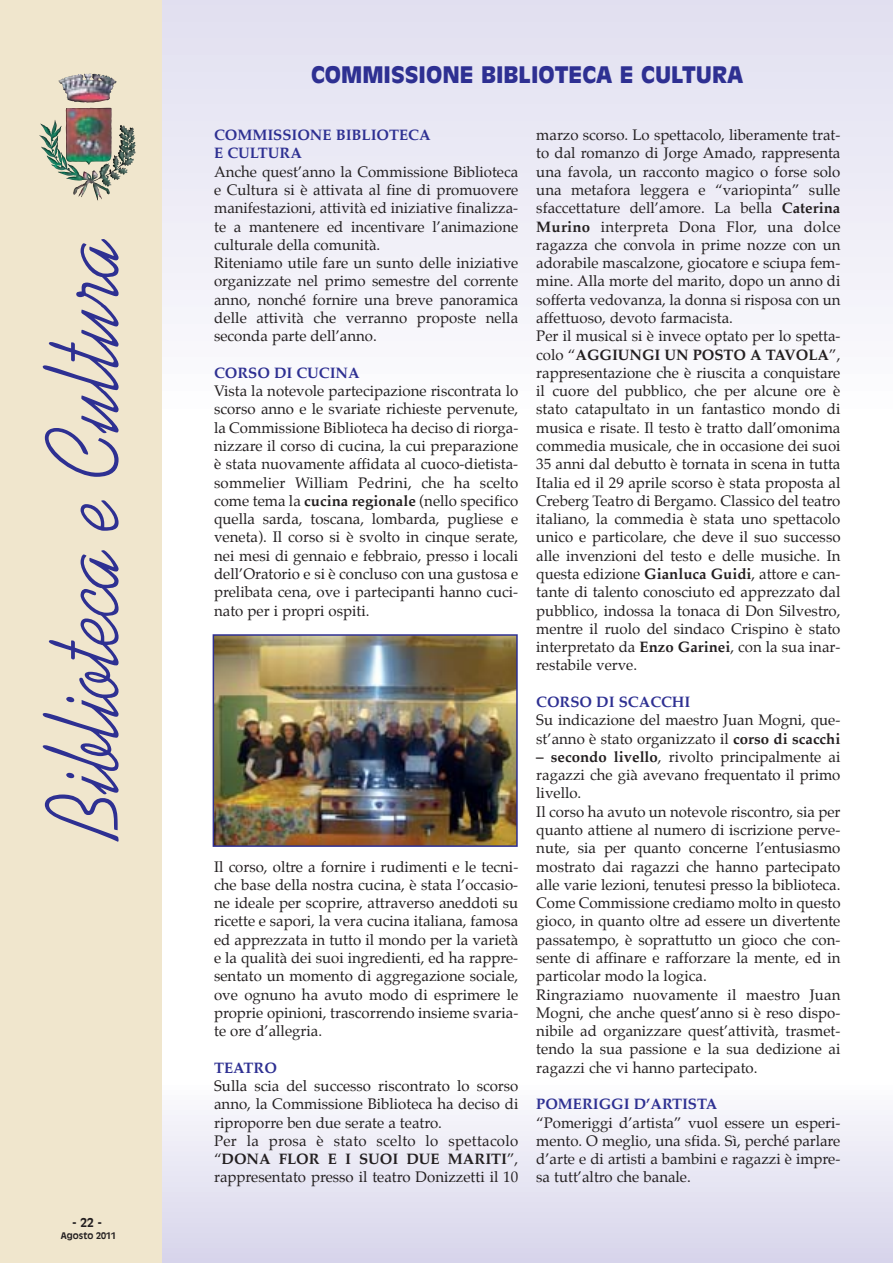
<style>
.page{position:relative;width:893px;height:1263px;background:#fff}
.page>*{position:absolute;margin:0;border:0;box-sizing:border-box;transform-origin:0 0}
.t1{font:105px "Kaufmann";color:#2e3092;scale:.85 1}
.t2{font:900 22.5px "Antique Olive LT";color:#2e3092}
.t3{font:15px/18.3px "Palatino";color:#231f20}
.t4{font:700 15px/18.3px "Palatino";color:#2e3092}
.t5{font:700 12px "Antique Olive LT";color:#231f20}
.t6{font:700 9px "Antique Olive LT";color:#231f20}
.s1{font-weight:700}
</style>
<div class="page">
<div style="left:162px;top:0;width:731px;height:412px;background:linear-gradient(to bottom,#e1dff0,#fcfcfe)"></div>
<div style="left:162px;top:1084px;width:731px;height:179px;background:linear-gradient(to bottom,#fbfbfd,#d6d3ea)"></div>
<div style="left:0;top:0;width:162px;height:1263px;background:#f0e6cd"></div>
<img style="left:58px;top:74px;width:59px;height:91px">
<img style="left:216px;top:637px;width:299px;height:207px">
<div style="left:213px;top:634px;width:305px;height:213px;border:2px solid #2e3092"></div>
<h1 class="t1" style="left:43px;top:835px;width:706px;rotate:-90deg">Biblioteca e Cultura</h1>
<p class="t5" style="left:72px;top:1216px;width:32px">- 22 -</p>
<p class="t6" style="left:61px;top:1230px;width:57px">Agosto 2011</p>
<h2 class="t2" style="left:311px;top:62px;width:434px">COMMISSIONE BIBLIOTECA E CULTURA</h2>
<p class="t4" style="left:214px;top:127px;width:218px">COMMISSIONE BIBLIOTECA<br>E CULTURA</p>
<p class="t3" style="left:214px;top:163px;width:306px">Anche quest’anno la Commissione Biblioteca e Cultura si è attivata al fine di promuovere manifestazioni, attività ed iniziative finalizza&shy;te a mantenere ed incentivare l’animazione culturale della comunità.<br>Riteniamo utile fare un sunto delle iniziative organizzate nel primo semestre del corrente anno, nonché fornire una breve panoramica delle attività che verranno proposte nella seconda parte dell’anno.</p>
<p class="t4" style="left:214px;top:365px;width:147px">CORSO DI CUCINA</p>
<p class="t3" style="left:214px;top:383px;width:306px;text-align:justify">Vista la notevole partecipazione riscontrata lo scorso anno e le svariate richieste pervenute, la Commissione Biblioteca ha deciso di riorga&shy;nizzare il corso di cucina, la cui preparazione è stata nuovamente affidata al cuoco-dietista&shy;sommelier William Pedrini, che ha scelto come tema la <span class="s1">cucina regionale</span> (nello specifico quella sarda, toscana, lombarda, pugliese e veneta). Il corso si è svolto in cinque serate, nei mesi di gennaio e febbraio, presso i locali dell’Oratorio e si è concluso con una gustosa e prelibata cena, ove i partecipanti hanno cuci&shy;nato per i propri ospiti.</p>
<p class="t3" style="left:214px;top:858px;width:306px;text-align:justify">Il corso, oltre a fornire i rudimenti e le tecni&shy;che base della nostra cucina, è stata l’occasio&shy;ne ideale per scoprire, attraverso aneddoti su ricette e sapori, la vera cucina italiana, famosa ed apprezzata in tutto il mondo per la varietà e la qualità dei suoi ingredienti, ed ha rappre&shy;sentato un momento di aggregazione sociale, ove ognuno ha avuto modo di esprimere le proprie opinioni, trascorrendo insieme svaria&shy;te ore d’allegria.</p>
<p class="t4" style="left:214px;top:1059px;width:64px">TEATRO</p>
<p class="t3" style="left:214px;top:1078px;width:306px">Sulla scia del successo riscontrato lo scorso anno, la Commissione Biblioteca ha deciso di riproporre ben due serate a teatro.<br>Per la prosa è stato scelto lo spettacolo “<span class="s1">DONA FLOR E I SUOI DUE MARITI</span>”, rappresentato presso il teatro Donizzetti il 10</p>
<p class="t3" style="left:536px;top:127px;width:306px">marzo scorso. Lo spettacolo, liberamente trat&shy;to dal romanzo di Jorge Amado, rappresenta una favola, un racconto magico o forse solo una metafora leggera e “variopinta” sulle sfaccettature dell’amore. La bella <span class="s1">Caterina Murino</span> interpreta Dona Flor, una dolce ragazza che convola in prime nozze con un adorabile mascalzone, giocatore e sciupa fem&shy;mine. Alla morte del marito, dopo un anno di sofferta vedovanza, la donna si risposa con un affettuoso, devoto farmacista.<br>Per il musical si è invece optato per lo spetta&shy;colo “<span class="s1">AGGIUNGI UN POSTO A TAVOLA</span>”, rappresentazione che è riuscita a conquistare il cuore del pubblico, che per alcune ore è stato catapultato in un fantastico mondo di musica e risate. Il testo è tratto dall’omonima commedia musicale, che in occasione dei suoi 35 anni dal debutto è tornata in scena in tutta Italia ed il 29 aprile scorso è stata proposta al Creberg Teatro di Bergamo. Classico del teatro italiano, la commedia è stata uno spettacolo unico e particolare, che deve il suo successo alle invenzioni del testo e delle musiche. In questa edizione <span class="s1">Gianluca Guidi</span>, attore e can&shy;tante di talento conosciuto ed apprezzato dal pubblico, indossa la tonaca di Don Silvestro, mentre il ruolo del sindaco Crispino è stato interpretato da <span class="s1">Enzo Garinei</span>, con la sua inar&shy;restabile verve.</p>
<p class="t4" style="left:536px;top:694px;width:156px">CORSO DI SCACCHI</p>
<p class="t3" style="left:536px;top:712px;width:306px">Su indicazione del maestro Juan Mogni, que&shy;st’anno è stato organizzato il <span class="s1">corso di scacchi</span></p>
<p class="t3" style="left:536px;top:749px;width:306px"><span class="s1">– secondo livello</span>, rivolto principalmente ai ragazzi che già avevano frequentato il primo livello.<br>Il corso ha avuto un notevole riscontro, sia per quanto attiene al numero di iscrizione perve&shy;nute, sia per quanto concerne l’entusiasmo mostrato dai ragazzi che hanno partecipato alle varie lezioni, tenutesi presso la biblioteca.<br>Come Commissione crediamo molto in questo gioco, in quanto oltre ad essere un divertente passatempo, è soprattutto un gioco che con&shy;sente di affinare e rafforzare la mente, ed in particolar modo la logica.<br>Ringraziamo nuovamente il maestro Juan Mogni, che anche quest’anno si è reso dispo&shy;nibile ad organizzare quest’attività, trasmet&shy;tendo la sua passione e la sua dedizione ai ragazzi che vi hanno partecipato.</p>
<p class="t4" style="left:536px;top:1096px;width:183px">POMERIGGI D’ARTISTA</p>
<p class="t3" style="left:536px;top:1114px;width:306px;text-align:justify">“Pomeriggi d’artista” vuol essere un esperi&shy;mento. O meglio, una sfida. Sì, perché parlare d’arte e di artisti a bambini e ragazzi è impre&shy;sa tutt’altro che banale.</p>
</div>
